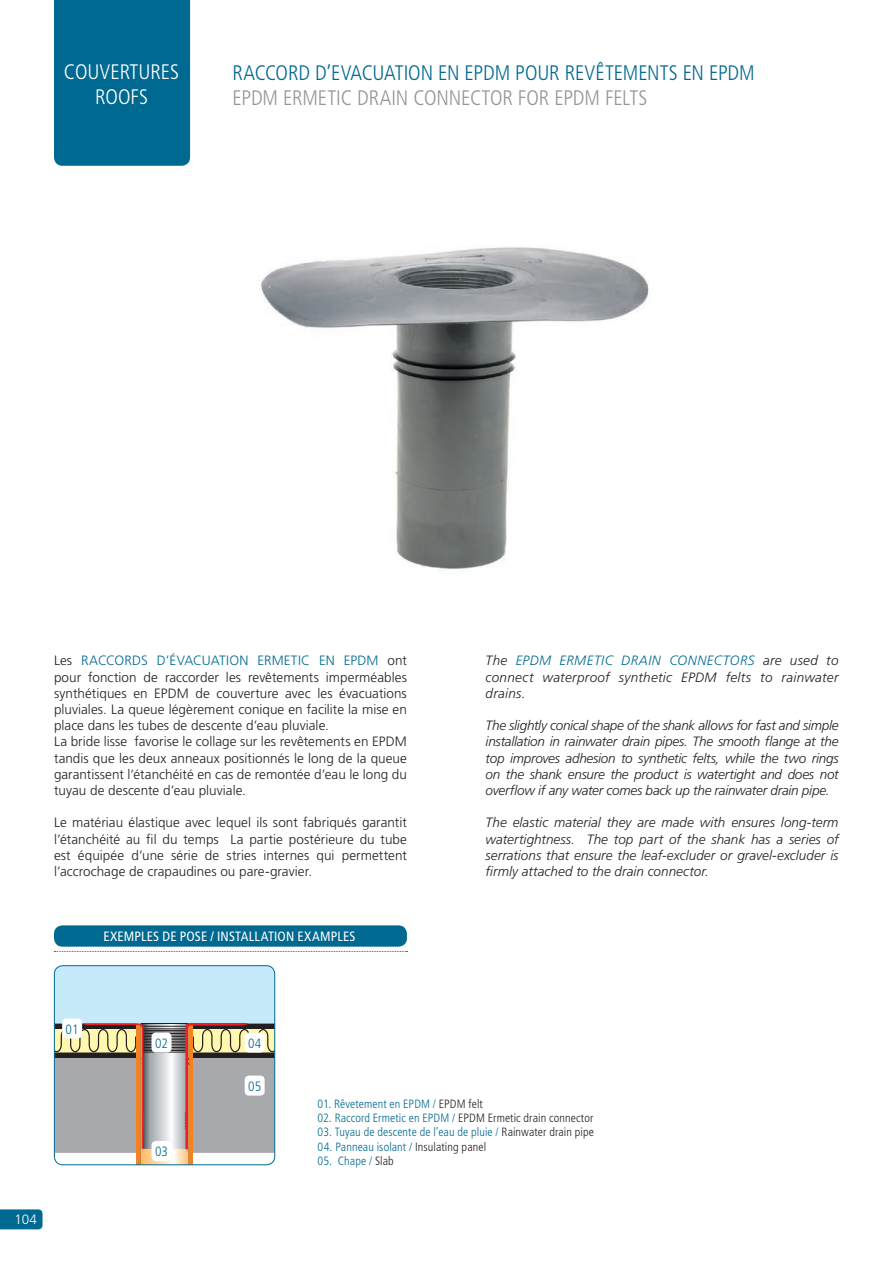
<style>
.page{position:relative;width:893px;height:1263px;background:#fff}
.page>*{position:absolute;margin:0;border:0;box-sizing:border-box;transform-origin:0 0}
.t1{font:300 condensed 21px "Frutiger LT Std";letter-spacing:-.005em;color:#006991}
.t2{font:300 condensed 21px "Frutiger LT Std";letter-spacing:-.005em;color:#939598}
.t3{font:300 condensed 21px/25.2px "Frutiger LT Std";color:#fff;text-align:center}
.t4{font:300 13.5px/16.2px "Frutiger LT Std";letter-spacing:.005em;color:#231f20}
.t5{font:italic 300 13.5px/16.2px "Frutiger LT Std";letter-spacing:.005em;color:#231f20;text-align:justify}
.t6{font:condensed 13.5px "Frutiger LT Std";letter-spacing:.01em;color:#fff}
.t7{font:300 condensed 13.5px "Frutiger LT Std";color:#006991}
.t8{font:300 13.5px "Frutiger LT Std";color:#fff}
.t9{font:300 condensed 12px "Frutiger LT Std";letter-spacing:.01em;color:#006991}
.t10{font:300 condensed 12px "Frutiger LT Std";letter-spacing:.01em;color:#231f20}
.s1{color:#006991}
.s2{color:#231f20}
</style>
<div class="page">
<svg style="left:54px;top:966px;width:221px;height:199px;background:#b9bcba"></svg>
<div style="left:54px;top:965px;width:221px;height:200px;border:1px solid #006991;border-radius:9px"></div>
<div style="left:245px;top:1032px;width:20px;height:20px;background:#fff;border-radius:4px"></div>
<div style="left:245px;top:1075px;width:20px;height:20px;background:#fff;border-radius:4px"></div>
<div style="left:62px;top:1018px;width:20px;height:20px;background:#fff;border-radius:4px"></div>
<div style="left:152px;top:1032px;width:20px;height:20px;background:#fff;border-radius:4px"></div>
<div style="left:152px;top:1141px;width:20px;height:20px;background:#fff;border-radius:4px"></div>
<img style="left:260px;top:247px;width:389px;height:323px">
<svg style="left:0;top:1209px;width:43px;height:20px"></svg>
<div style="left:54px;top:0;width:136px;height:166px;background:#006991"></div>
<div style="left:54px;top:925px;width:353px;height:22px;background:#006991;border-radius:9px"></div>
<svg style="left:54px;top:951px;width:354px;height:1px"></svg>
<h1 class="t3" style="left:64px;top:59px;width:117px">COUVERTURES<br>ROOFS</h1>
<h1 class="t1" style="left:233px;top:60px;width:524px">RACCORD D’EVACUATION EN EPDM POUR REVÊTEMENTS EN EPDM</h1>
<h1 class="t2" style="left:233px;top:86px;width:416px">EPDM ERMETIC DRAIN CONNECTOR FOR EPDM FELTS</h1>
<p class="t4" style="left:54px;top:653px;width:354px">Les <span class="s1">RACCORDS D’ÉVACUATION ERMETIC EN EPDM</span> ont pour fonction de raccorder les revêtements imperméables synthétiques en EPDM de couverture avec les évacuations pluviales. La queue légèrement conique en facilite la mise en place dans les tubes de descente d’eau pluviale.<br>La bride lisse favorise le collage sur les revêtements en EPDM tandis que les deux anneaux positionnés le long de la queue garantissent l’étanchéité en cas de remontée d’eau le long du tuyau de descente d’eau pluviale.</p>
<p class="t4" style="left:54px;top:815px;width:354px;text-align:justify">Le matériau élastique avec lequel ils sont fabriqués garantit l’étanchéité au fil du temps La partie postérieure du tube est équipée d’une série de stries internes qui permettent l’accrochage de crapaudines ou pare-gravier.</p>
<p class="t6" style="left:103px;top:928px;width:254px">EXEMPLES DE POSE / INSTALLATION EXAMPLES</p>
<p class="t5" style="left:486px;top:653px;width:354px">The <span class="s1">EPDM ERMETIC DRAIN CONNECTORS</span> are used to connect waterproof synthetic EPDM felts to rainwater drains.</p>
<p class="t5" style="left:486px;top:718px;width:354px">The slightly conical shape of the shank allows for fast and simple installation in rainwater drain pipes. The smooth flange at the top improves adhesion to synthetic felts, while the two rings on the shank ensure the product is watertight and does not overflow if any water comes back up the rainwater drain pipe.</p>
<p class="t5" style="left:486px;top:815px;width:354px">The elastic material they are made with ensures long-term watertightness. The top part of the shank has a series of serrations that ensure the leaf-excluder or gravel-excluder is firmly attached to the drain connector.</p>
<p class="t7" style="left:66px;top:1021px;width:14px">01</p>
<p class="t8" style="left:14px;top:1212px;width:24px">104</p>
<p class="t7" style="left:155px;top:1035px;width:14px">02</p>
<p class="t7" style="left:155px;top:1144px;width:14px">03</p>
<p class="t7" style="left:248px;top:1035px;width:14px">04</p>
<p class="t7" style="left:248px;top:1078px;width:14px">05</p>
<p class="t9" style="left:318px;top:1096px;width:167px">01. Rêvetement en EPDM / <span class="s2">EPDM felt</span></p>
<p class="t10" style="left:318px;top:1111px;width:277px"><span class="s1">02. Raccord Ermetic en EPDM /</span> EPDM Ermetic drain connector</p>
<p class="t9" style="left:318px;top:1125px;width:278px">03. Tuyau de descente de l’eau de pluie / <span class="s2">Rainwater drain pipe</span></p>
<p class="t9" style="left:318px;top:1140px;width:170px">04. Panneau isolant / <span class="s2">Insulating panel</span></p>
<p class="t9" style="left:318px;top:1154px;width:78px">05. Chape / <span class="s2">Slab</span></p>
</div>
